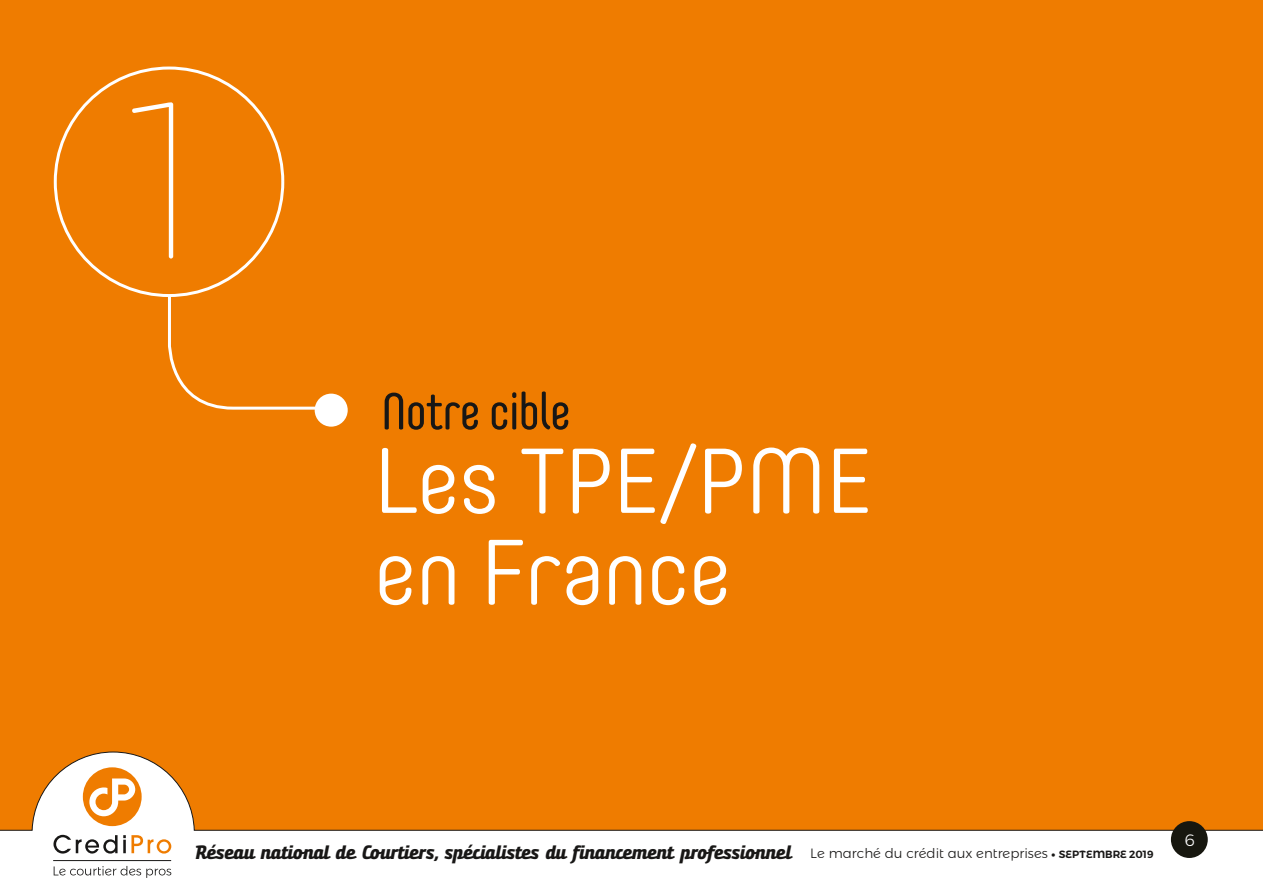
<style>
.page{position:relative;width:1263px;height:893px;background:#fff}
.page>*{position:absolute;margin:0;border:0;box-sizing:border-box;transform-origin:0 0}
.Chiffre_blanc{font:100 219.3px "Core Mellow 17 Cn";color:#fff}
.Titre{font:300 91.2px/91.2px "Core Mellow 35";letter-spacing:-.01em;color:#fff}
.Titres_de_pages{font:51px "Core Mellow 47 Cn";letter-spacing:-.01em;color:#181716}
.t1{font:800 19.5px "Bunita Swash";color:#181716}
.t2{font:300 16.5px "Montserrat Alternates";color:#fff}
.t3{font:300 13.5px "Montserrat Alternates";color:#181716}
.s1{font-weight:900;font-size:10.5px}
.s2{font-weight:600;font-size:10.5px}
</style>
<div class="page">
<div style="left:0;top:0;width:1263px;height:831px;background:#ef7c00"></div>
<div style="left:315px;top:394px;width:33px;height:33px;background:#fff;border-radius:50%"></div>
<svg style="left:168px;top:248px;width:169px;height:163px"></svg>
<div style="left:54px;top:67px;width:230px;height:230px;background:#ef7c00;border:3px solid #fff;border-radius:50%"></div>
<svg style="left:0;top:751px;width:1263px;height:125px"></svg>
<div style="left:1171px;top:821px;width:37px;height:37px;background:#17170f;border-radius:50%"></div>
<svg style="left:53px;top:835px;width:118px;height:19px"></svg>
<hr style="left:53px;top:860px;width:118px;height:1px;background:#181716">
<svg style="left:54px;top:866px;width:117px;height:12px"></svg>
<div style="left:83px;top:767px;width:59px;height:59px;background:#ef7c00;border-radius:50%"></div>
<svg style="left:89px;top:778px;width:46px;height:38px"></svg>
<p class="Chiffre_blanc" style="left:117px;top:23px;width:98px">1</p>
<p class="Titres_de_pages" style="left:381px;top:374px;width:191px">Notre cible</p>
<p class="Titre" style="left:374px;top:431px;width:500px">Les TPE/PME en France</p>
<p class="t1" style="left:196px;top:840px;width:597px">Réseau national de Courtiers, spécialistes du financement professionnel</p>
<p class="t3" style="left:810px;top:843px;width:345px">Le marché du crédit aux entreprises <span class="s1">•</span> <span class="s2">SEPTEMBRE 2019</span></p>
<p class="t2" style="left:1184px;top:828px;width:12px">6</p>
</div>
